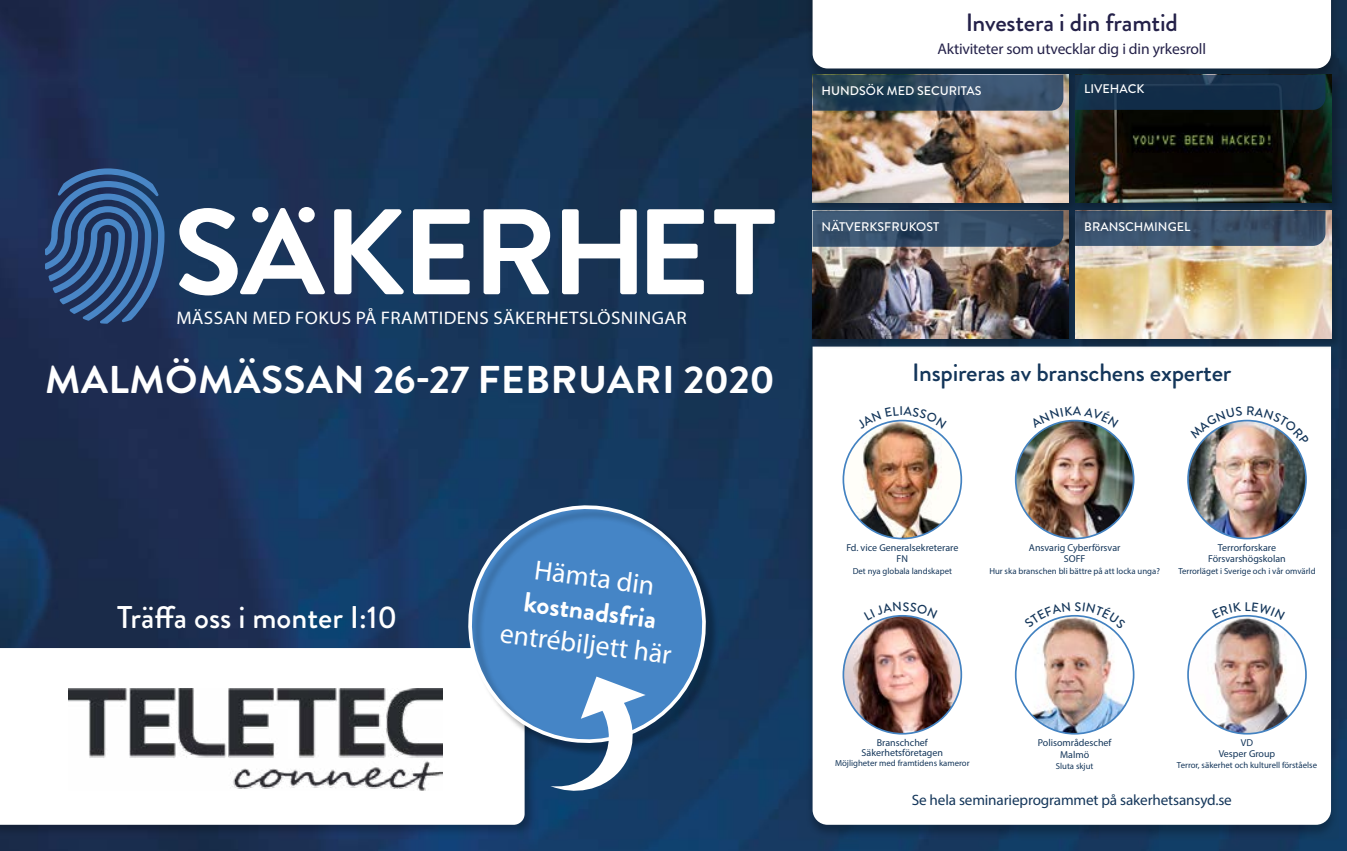
<style>
.page{position:relative;width:1347px;height:851px;background:#fff}
.page>*{position:absolute;margin:0;border:0;box-sizing:border-box;transform-origin:0 0}
.t1{font:700 38.62px "Brandon Grotesque";letter-spacing:.01em;color:#fff;scale:1.05 1}
.t2{font:500 31.38px "Brandon Grotesque";color:#fff}
.t3{font:27.75px "Myriad Pro";color:#fff}
.t4{font:700 27.75px "Brandon Grotesque";color:#fff}
.t5{font:500 25px "Brandon Grotesque";letter-spacing:-.01em;color:#14365a}
.t6{font:500 25px "Brandon Grotesque";letter-spacing:-.01em;color:#242149}
.t7{font:18.25px "Myriad Pro";letter-spacing:.02em;color:#fff;scale:1.05 1}
.t8{font:15.38px "Myriad Pro";letter-spacing:-.01em;color:#242149}
.t9{font:15px "Myriad Pro";letter-spacing:-.01em;color:#14365a}
.t10{font:500 12.5px "Brandon Grotesque";color:#fff}
.t11{font:10px/11.4px "Myriad Pro";color:#14365a;text-align:center}
.t12{font:8.75px "Myriad Pro";color:#14365a}
</style>
<div class="page">
<img style="left:0;top:0;width:1346px;height:850px">
<div style="left:806px;top:347px;width:531px;height:491px;background:#000;opacity:.25"></div>
<svg style="left:812px;top:350px;width:519px;height:474px"></svg>
<div style="left:806px;top:0;width:531px;height:82px;background:#000;opacity:.25"></div>
<svg style="left:812px;top:0;width:519px;height:68px"></svg>
<img style="left:843px;top:420px;width:118px;height:118px;border-radius:59px">
<img style="left:1188px;top:420px;width:117px;height:118px;border-radius:59px">
<img style="left:843px;top:615px;width:118px;height:118px">
<img style="left:1015px;top:420px;width:118px;height:118px;border-radius:59px">
<img style="left:1015px;top:615px;width:118px;height:118px;border-radius:59px">
<img style="left:1188px;top:615px;width:117px;height:118px;border-radius:59px">
<div style="left:811px;top:209px;width:270px;height:141px;background:#000;opacity:.25"></div>
<img style="left:812px;top:214px;width:256px;height:124px">
<div style="left:1073px;top:209px;width:270px;height:141px;background:#000;opacity:.25"></div>
<img style="left:1075px;top:214px;width:256px;height:124px">
<div style="left:0;top:646px;width:537px;height:190px;background:#000;opacity:.25"></div>
<svg style="left:0;top:648px;width:524px;height:176px"></svg>
<div style="left:471px;top:508px;width:248px;height:248px;background:#000;opacity:.25"></div>
<svg style="left:458px;top:495px;width:257px;height:253px;background:#4b7cae"></svg>
<svg style="left:550px;top:676px;width:95px;height:119px"></svg>
<svg style="left:812px;top:214px;width:251px;height:33px;background:#38506a"></svg>
<svg style="left:1075px;top:214px;width:250px;height:32px;background:#3a506a"></svg>
<svg style="left:179px;top:208px;width:146px;height:87px"></svg>
<div style="left:298px;top:207px;width:17px;height:15px;background:#fff;border-radius:50%"></div>
<svg style="left:334px;top:209px;width:70px;height:85px"></svg>
<svg style="left:413px;top:209px;width:56px;height:85px"></svg>
<svg style="left:483px;top:209px;width:67px;height:85px"></svg>
<svg style="left:562px;top:209px;width:75px;height:85px"></svg>
<svg style="left:647px;top:209px;width:57px;height:85px"></svg>
<svg style="left:714px;top:209px;width:60px;height:85px"></svg>
<svg style="left:45px;top:168px;width:119px;height:155px;background:#2f5182"></svg>
<div style="left:811px;top:73px;width:270px;height:141px;background:#000;opacity:.25"></div>
<img style="left:812px;top:75px;width:256px;height:127px">
<div style="left:1073px;top:73px;width:270px;height:141px;background:#000;opacity:.25"></div>
<img style="left:1075px;top:75px;width:256px;height:127px">
<svg style="left:812px;top:75px;width:251px;height:36px;background:#304960"></svg>
<svg style="left:1075px;top:75px;width:250px;height:35px;background:#142f4a"></svg>
<img style="left:68px;top:688px;width:374px;height:102px">
<svg style="left:856px;top:406px;width:90px;height:23px"></svg>
<svg style="left:1189px;top:406px;width:120px;height:38px"></svg>
<svg style="left:864px;top:601px;width:73px;height:19px"></svg>
<svg style="left:1030px;top:406px;width:89px;height:22px"></svg>
<svg style="left:1024px;top:601px;width:101px;height:27px"></svg>
<svg style="left:1211px;top:602px;width:73px;height:18px"></svg>
<h3 class="t7" style="left:176px;top:306px;width:487px">MÄSSAN MED FOKUS PÅ FRAMTIDENS SÄKERHETSLÖSNINGAR</h3>
<h1 class="t1" style="left:45px;top:352px;width:696px">MALMÖMÄSSAN 26-27 FEBRUARI 2020</h1>
<h3 class="t6" style="left:965px;top:6px;width:214px">Investera i din framtid</h3>
<h3 class="t8" style="left:937px;top:39px;width:270px">Aktiviteter som utvecklar dig i din yrkesroll</h3>
<h3 class="t10" style="left:821px;top:82px;width:161px">HUNDSÖK MED SECURITAS</h3>
<h3 class="t10" style="left:1084px;top:80px;width:62px">LIVEHACK</h3>
<h3 class="t10" style="left:821px;top:218px;width:119px">NÄTVERKSFRUKOST</h3>
<h3 class="t10" style="left:1084px;top:218px;width:107px">BRANSCHMINGEL</h3>
<h3 class="t5" style="left:912px;top:355px;width:321px">Inspireras av branschens experter</h3>
<h2 class="t2" style="left:117px;top:595px;width:282px">Träffa oss i monter I:10</h2>
<h3 class="t3" style="left:537px;top:552px;width:122px;rotate:8deg">Hämta din</h3>
<h3 class="t4" style="left:527px;top:582px;width:135px;rotate:8deg">kostnadsfria</h3>
<h3 class="t3" style="left:503px;top:614px;width:174px;rotate:8deg">entrébiljett här</h3>
<p class="t11" style="left:846px;top:541px;width:113px">Fd. vice Generalsekreterare<br>FN</p>
<p class="t12" style="left:852px;top:565px;width:101px">Det nya globala landskapet</p>
<p class="t11" style="left:1029px;top:541px;width:93px">Ansvarig Cyberförsvar<br>SOFF</p>
<p class="t12" style="left:989px;top:565px;width:172px">Hur ska branschen bli bättre på att locka unga?</p>
<p class="t11" style="left:1208px;top:541px;width:79px">Terrorforskare<br>Försvarshögskolan</p>
<p class="t12" style="left:1178px;top:565px;width:139px">Terrorläget i Sverige och i vår omvärld</p>
<p class="t11" style="left:861px;top:737px;width:83px;line-height:9.8px">Branschchef<br>Säkerhetsföretagen</p>
<p class="t12" style="left:835px;top:757px;width:136px">Möjligheter med framtidens kameror</p>
<p class="t11" style="left:1037px;top:736px;width:75px">Polisområdeschef<br>Malmö</p>
<p class="t12" style="left:1055px;top:760px;width:39px">Sluta skjut</p>
<p class="t11" style="left:1218px;top:737px;width:58px;line-height:11px">VD<br>Vesper Group</p>
<p class="t12" style="left:1177px;top:759px;width:142px">Terror, säkerhet och kulturell förståelse</p>
<h3 class="t9" style="left:911px;top:790px;width:322px">Se hela seminarieprogrammet på sakerhetsansyd.se</h3>
</div>
